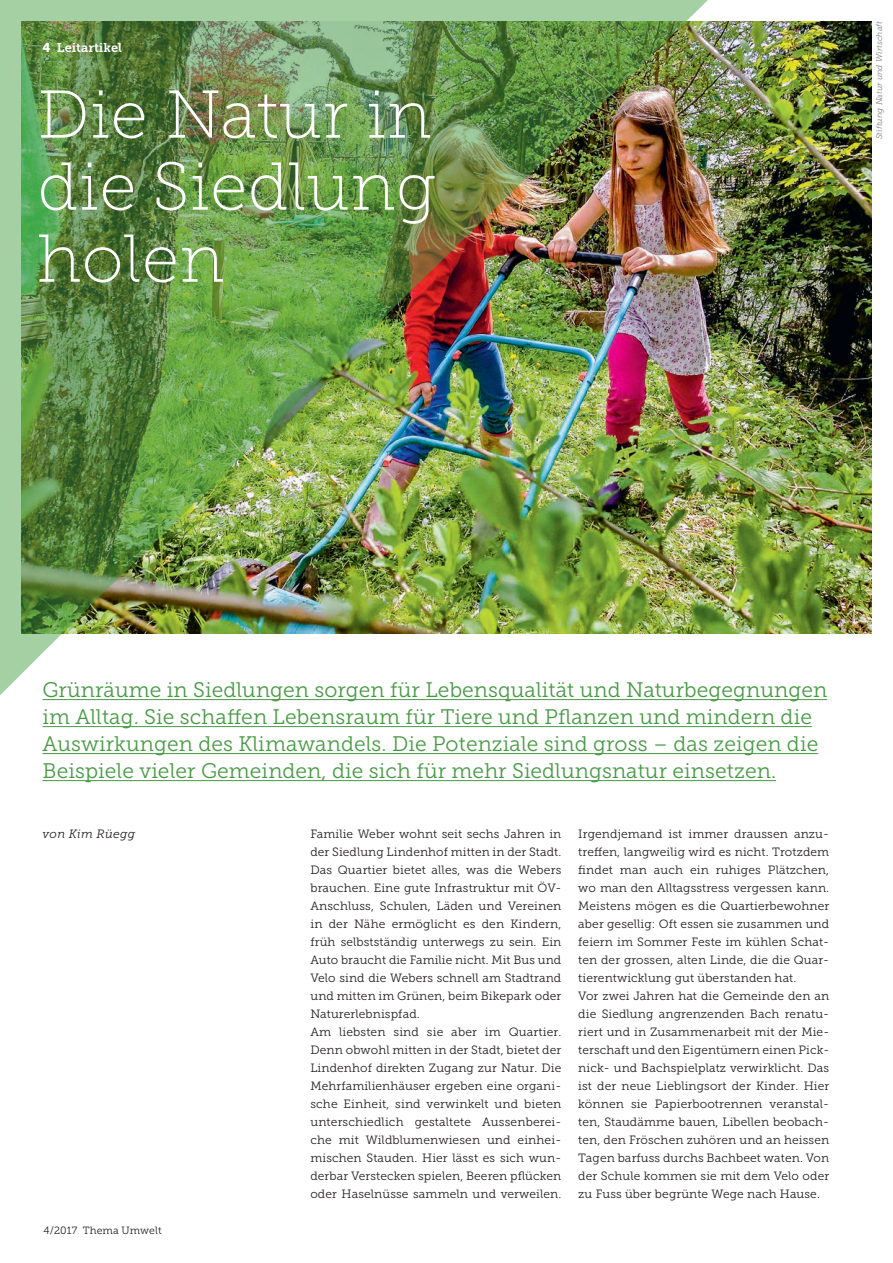
<style>
.page{position:relative;width:893px;height:1263px;background:#fff}
.page>*{position:absolute;margin:0;border:0;box-sizing:border-box;transform-origin:0 0}
.t1{font:67.5px/72px "Museo Slab 100";letter-spacing:.01em;color:#fff;text-align:justify}
.t2{font:21px/27px "Museo Slab 300";letter-spacing:.005em;color:#469a43}
.t3{font:12.75px "Museo Slab 700";color:#fff}
.t4{font:12px/18px "Museo Slab 300";letter-spacing:.01em;color:#231f20}
.t5{font:italic 12px "Museo Slab 300";letter-spacing:.025em;color:#231f20}
.t6{font:10.5px "Museo Slab 300";letter-spacing:.01em;color:#231f20}
.t7{font:italic 8.25px "Museo Slab 300";letter-spacing:.005em;color:#808285}
.s1{font-family:"Museo Slab 900"}
</style>
<div class="page">
<img style="left:0;top:0;width:855px;height:728px">
<hr style="left:43px;top:699px;width:784px;height:1px;background:#469a43">
<hr style="left:43px;top:726px;width:769px;height:1px;background:#469a43">
<hr style="left:43px;top:753px;width:775px;height:1px;background:#469a43">
<hr style="left:43px;top:780px;width:733px;height:1px;background:#469a43">
<p class="t3" style="left:43px;top:40px;width:81px"><span class="s1">4</span> Leitartikel</p>
<h1 class="t1" style="left:38px;top:79px;width:400px">Die Natur in die Siedlung holen</h1>
<p class="t7" style="left:875px;top:139px;width:120px;rotate:-90deg">Stiftung Natur und Wirtschaft</p>
<p class="t2" style="left:43px;top:677px;width:786px">Grünräume in Siedlungen sorgen für Lebensqualität und Naturbegegnungen im Alltag. Sie schaffen Lebensraum für Tiere und Pflanzen und mindern die Auswirkungen des Klimawandels. Die Potenziale sind gross – das zeigen die Beispiele vieler Gemeinden, die sich für mehr Siedlungsnatur einsetzen.</p>
<p class="t5" style="left:43px;top:827px;width:94px">von Kim Rüegg</p>
<p class="t4" style="left:310px;top:825px;width:252px">Familie Weber wohnt seit sechs Jahren in der Siedlung Lindenhof mitten in der Stadt.<br>Das Quartier bietet alles, was die Webers brauchen. Eine gute Infrastruktur mit ÖV-Anschluss, Schulen, Läden und Vereinen in der Nähe ermöglicht es den Kindern, früh selbstständig unterwegs zu sein. Ein Auto braucht die Familie nicht. Mit Bus und Velo sind die Webers schnell am Stadtrand und mitten im Grünen, beim Bikepark oder Naturerlebnispfad.<br>Am liebsten sind sie aber im Quartier.<br>Denn obwohl mitten in der Stadt, bietet der Lindenhof direkten Zugang zur Natur. Die Mehrfamilienhäuser ergeben eine organi&shy;sche Einheit, sind verwinkelt und bieten unterschiedlich gestaltete Aussenberei&shy;che mit Wildblumenwiesen und einhei&shy;mischen Stauden. Hier lässt es sich wun&shy;derbar Verstecken spielen, Beeren pflücken oder Haselnüsse sammeln und verweilen.</p>
<p class="t4" style="left:578px;top:825px;width:252px">Irgendjemand ist immer draussen anzu&shy;treffen, langweilig wird es nicht. Trotzdem findet man auch ein ruhiges Plätzchen, wo man den Alltagsstress vergessen kann.<br>Meistens mögen es die Quartierbewohner aber gesellig: Oft essen sie zusammen und feiern im Sommer Feste im kühlen Schat&shy;ten der grossen, alten Linde, die die Quar&shy;tierentwicklung gut überstanden hat.<br>Vor zwei Jahren hat die Gemeinde den an die Siedlung angrenzenden Bach renatu&shy;riert und in Zusammenarbeit mit der Mie&shy;terschaft und den Eigentümern einen Pick&shy;nick- und Bachspielplatz verwirklicht. Das ist der neue Lieblingsort der Kinder. Hier können sie Papierbootrennen veranstal&shy;ten, Staudämme bauen, Libellen beobach&shy;ten, den Fröschen zuhören und an heissen Tagen barfuss durchs Bachbeet waten. Von der Schule kommen sie mit dem Velo oder zu Fuss über begrünte Wege nach Hause.</p>
<p class="t6" style="left:43px;top:1224px;width:120px">4/2017 Thema Umwelt</p>
</div>
